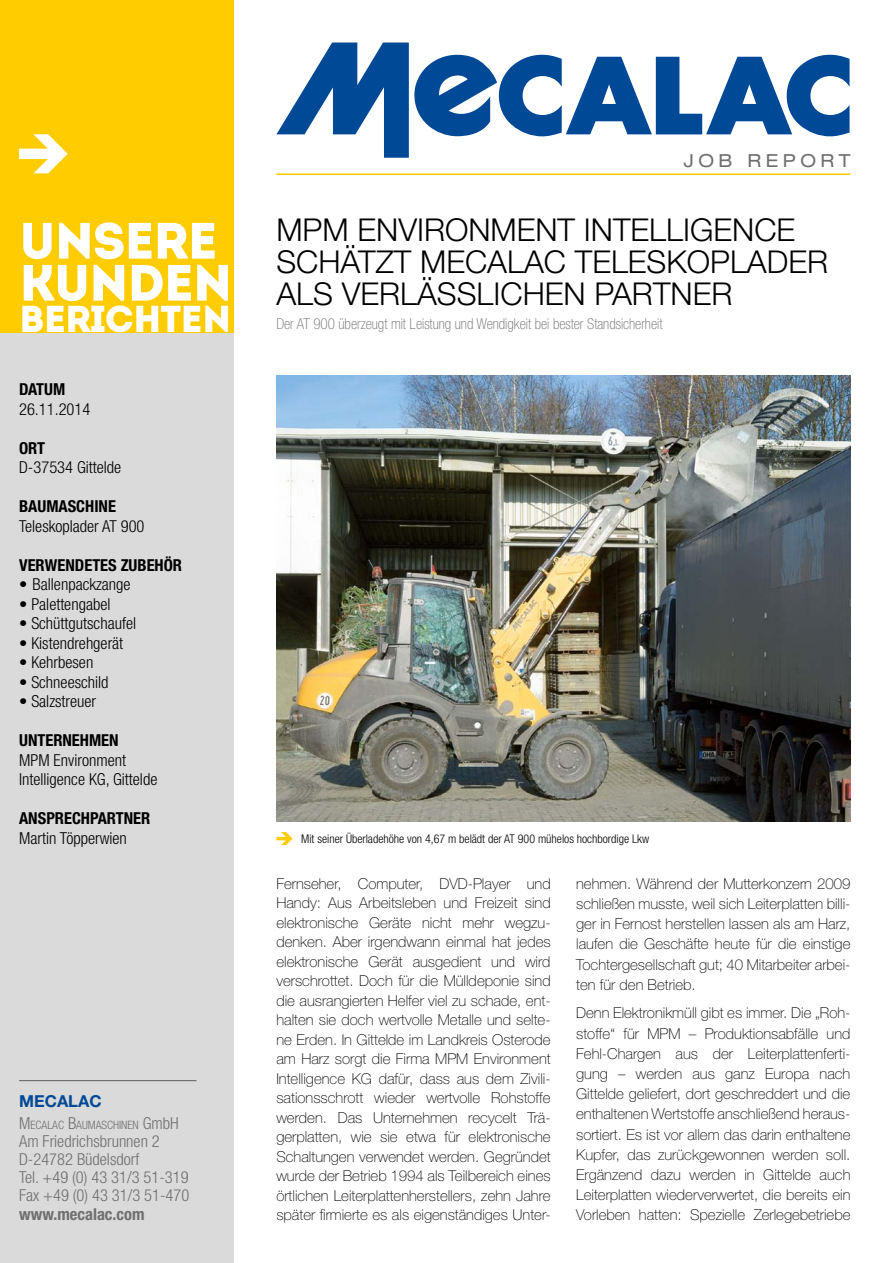
<style>
.page{position:relative;width:893px;height:1263px;background:#fff}
.page>*{position:absolute;margin:0;border:0;box-sizing:border-box;transform-origin:0 0}
.t1{font:51px/42px "Intro";letter-spacing:-.03em;color:#fff}
.t2{font:37.5px "Intro";letter-spacing:-.03em;color:#fff}
.t3{font:300 31.5px/31.5px "Helvetica Neue LT Std";color:#000}
.t4{font:expanded 18px "Helvetica Neue LT Std";letter-spacing:.25em;color:#706f6f}
.t5{font:300 condensed 16.5px/19.5px "Helvetica Neue LT Std";color:#000}
.t6{font:300 condensed 16.5px/18px "Helvetica Neue LT Std";color:#706f6f}
.t7{font:700 condensed 16.5px "Helvetica Neue LT Std";color:#000}
.t8{font:700 condensed 16.5px "Helvetica Neue LT Std";color:#706f6f}
.t9{font:700 16.5px "Helvetica Neue LT Std";color:#004996}
.t10{font:100 15px/19.5px "Helvetica Neue LT Std";color:#000;text-align:justify}
.t11{font:100 condensed 15px "Helvetica Neue LT Std";color:#706f6f}
.t12{font:300 condensed 12px "Helvetica Neue LT Std";color:#000}
.t13{font:300 condensed 11.55px "Helvetica Neue LT Std";color:#706f6f}
.s1{font-size:16.5px}
</style>
<div class="page">
<img style="left:276px;top:375px;width:574px;height:447px">
<div style="left:0;top:329px;width:234px;height:934px;background:#dadada"></div>
<div style="left:0;top:0;width:234px;height:332px;background:#fc0"></div>
<svg style="left:276px;top:43px;width:573px;height:115px"></svg>
<hr style="left:276px;top:173px;width:574px;height:2px;background:#fc0">
<svg style="left:276px;top:832px;width:17px;height:13px"></svg>
<svg style="left:19px;top:134px;width:49px;height:39px"></svg>
<hr style="left:19px;top:1080px;width:177px;height:1px;background:#706f6f">
<h1 class="t1" style="left:19px;top:220px;width:215px">UNSERE<br>KUNDEN</h1>
<h2 class="t2" style="left:19px;top:296px;width:214px">BERICHTEN</h2>
<p class="t7" style="left:19px;top:379px;width:48px">DATUM</p>
<p class="t5" style="left:19px;top:399px;width:73px">26.11.2014</p>
<p class="t7" style="left:19px;top:438px;width:27px">ORT</p>
<p class="t5" style="left:19px;top:458px;width:104px">D-37534 Gittelde</p>
<p class="t7" style="left:19px;top:496px;width:98px">BAUMASCHINE</p>
<p class="t5" style="left:19px;top:516px;width:127px">Teleskoplader AT 900</p>
<p class="t7" style="left:19px;top:555px;width:165px">VERWENDETES ZUBEHÖR</p>
<p class="t5" style="left:19px;top:575px;width:113px">• Ballenpackzange</p>
<p class="t5" style="left:19px;top:594px;width:93px">• Palettengabel</p>
<p class="t5" style="left:19px;top:614px;width:118px">• Schüttgutschaufel</p>
<p class="t5" style="left:19px;top:633px;width:106px">• Kistendrehgerät</p>
<p class="t5" style="left:19px;top:653px;width:76px">• Kehrbesen</p>
<p class="t5" style="left:19px;top:672px;width:91px">• Schneeschild</p>
<p class="t5" style="left:19px;top:692px;width:78px">• Salzstreuer</p>
<p class="t7" style="left:19px;top:731px;width:101px">UNTERNEHMEN</p>
<p class="t5" style="left:19px;top:750px;width:140px">MPM Environment<br>Intelligence KG, Gittelde</p>
<p class="t7" style="left:19px;top:809px;width:133px">ANSPRECHPARTNER</p>
<p class="t5" style="left:19px;top:828px;width:109px">Martin Töpperwien</p>
<p class="t9" style="left:19px;top:1090px;width:84px">MECALAC</p>
<p class="t13" style="left:19px;top:1118px;width:161px"><span class="s1">M</span>ECALAC <span class="s1">B</span>AUMASCHINEN <span class="s1">GmbH</span></p>
<p class="t6" style="left:19px;top:1132px;width:172px">Am Friedrichsbrunnen 2<br>D-24782 Büdelsdorf<br>Tel. +49 (0) 43 31/3 51-319<br>Fax +49 (0) 43 31/3 51-470</p>
<p class="t8" style="left:19px;top:1204px;width:127px">WWW.MECALAC.COM</p>
<p class="t4" style="left:684px;top:149px;width:168px">JOB REPORT</p>
<h3 class="t3" style="left:276px;top:214px;width:553px">MPM ENVIRONMENT INTELLIGENCE<br>SCHÄTZT MECALAC TELESKOPLADER<br>ALS VERLÄSSLICHEN PARTNER</h3>
<p class="t11" style="left:276px;top:315px;width:388px">Der AT 900 überzeugt mit Leistung und Wendigkeit bei bester Standsicherheit</p>
<p class="t12" style="left:301px;top:832px;width:350px">Mit seiner Überladehöhe von 4,67 m belädt der AT 900 mühelos hochbordige Lkw</p>
<p class="t10" style="left:276px;top:874px;width:276px">Fernseher, Computer, DVD-Player und Handy: Aus Arbeitsleben und Freizeit sind elektronische Geräte nicht mehr wegzu&shy;denken. Aber irgendwann einmal hat jedes elektronische Gerät ausgedient und wird verschrottet. Doch für die Mülldeponie sind die ausrangierten Helfer viel zu schade, ent&shy;halten sie doch wertvolle Metalle und selte&shy;ne Erden. In Gittelde im Landkreis Osterode am Harz sorgt die Firma MPM Environment Intelligence KG dafür, dass aus dem Zivili&shy;sationsschrott wieder wertvolle Rohstoffe werden. Das Unternehmen recycelt Trä&shy;gerplatten, wie sie etwa für elektronische Schaltungen verwendet werden. Gegründet wurde der Betrieb 1994 als Teilbereich eines örtlichen Leiterplattenherstellers, zehn Jahre später firmierte es als eigenständiges Unter-</p>
<p class="t10" style="left:576px;top:873px;width:276px;line-height:20.2px">nehmen. Während der Mutterkonzern 2009 schließen musste, weil sich Leiterplatten billi&shy;ger in Fernost herstellen lassen als am Harz, laufen die Geschäfte heute für die einstige Tochtergesellschaft gut; 40 Mitarbeiter arbei&shy;ten für den Betrieb.</p>
<p class="t10" style="left:576px;top:1003px;width:276px;line-height:20.2px">Denn Elektronikmüll gibt es immer. Die „Roh&shy;stoffe“ für MPM – Produktionsabfälle und Fehl-Chargen aus der Leiterplattenferti&shy;gung – werden aus ganz Europa nach Gittelde geliefert, dort geschreddert und die enthaltenen Wertstoffe anschließend heraus&shy;sortiert. Es ist vor allem das darin enthaltene Kupfer, das zurückgewonnen werden soll.<br>Ergänzend dazu werden in Gittelde auch Leiterplatten wiederverwertet, die bereits ein Vorleben hatten: Spezielle Zerlegebetriebe</p>
</div>
